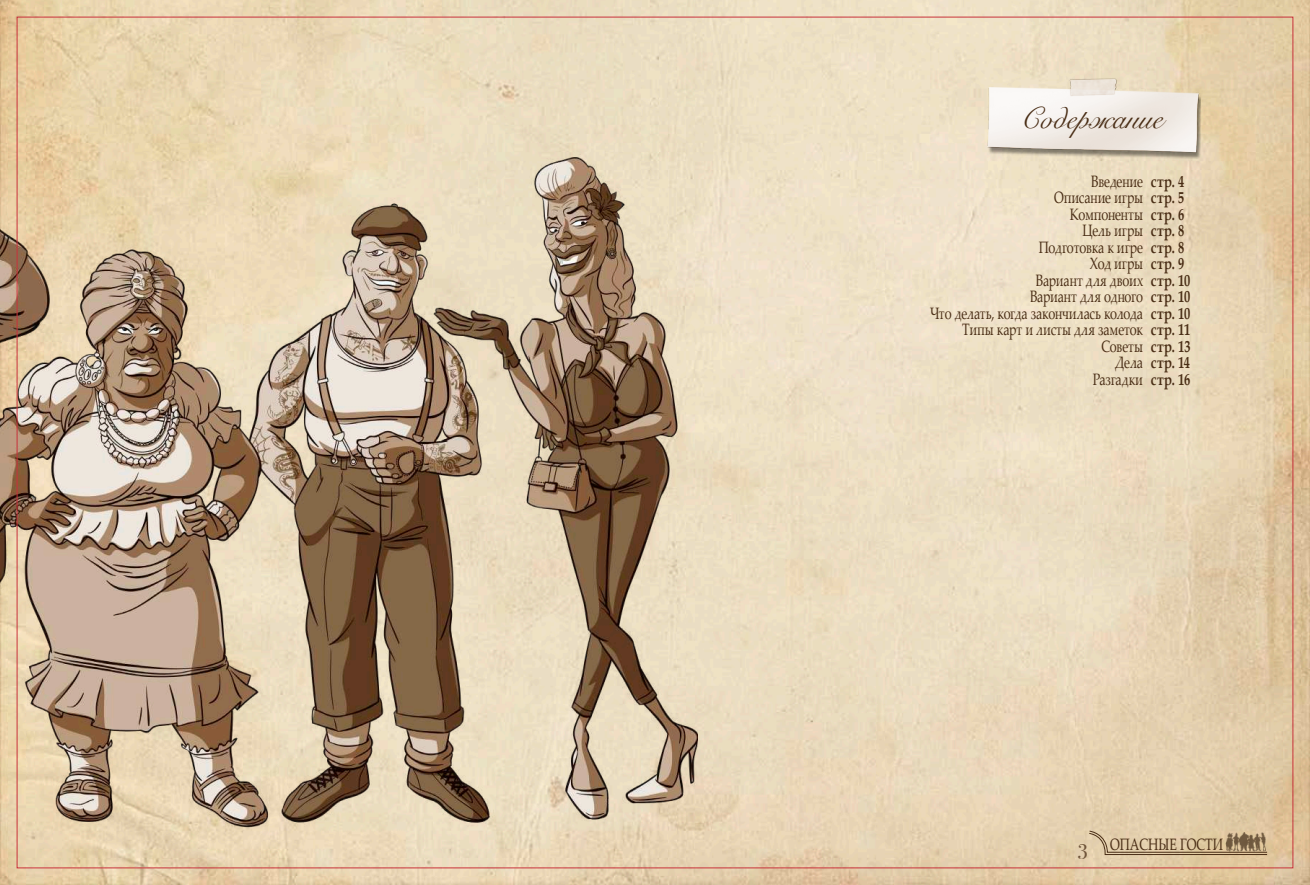
<style>
.page{position:relative;width:1310px;height:885px;background:#fff}
.page>*{position:absolute;margin:0;border:0;box-sizing:border-box;transform-origin:0 0}
.t1{font:30px "Snell Roundhand";color:#492d15}
.t2{font:16.5px/16.5px "Palatino Linotype";letter-spacing:-.01em;color:#492d15;text-align:right;scale:.75 1}
.t3{font:700 16.5px/16.5px "Palatino Linotype";letter-spacing:.02em;color:#492d15;scale:.75 1}
.t4{font:16.5px "Palatino Linotype";color:#482c14;scale:.75 1}
.s1{font-family:"Bodoni Svty Two OSITCTT";font-size:21.9px;color:#492d15}
</style>
<div class="page">
<img style="left:0;top:0;width:1310px;height:884px">
<svg style="left:1088px;top:830px;width:179px;height:24px"></svg>
<img style="left:1114px;top:832px;width:151px;height:20px">
<img style="left:985px;top:78px;width:215px;height:80px">
<img style="left:0;top:129px;width:697px;height:702px">
<h1 class="t1" style="left:1020px;top:94px;width:144px">Содержание</h1>
<p class="t2" style="left:930px;top:172px;width:285px">Введение<br>Описание игры<br>Компоненты<br>Цель игры<br>Подготовка к игре<br>Ход игры<br>Вариант для двоих<br>Вариант для одного<br>Что делать, когда закончилась колода<br>Типы карт и листы для заметок<br>Советы<br>Дела<br>Разгадки</p>
<p class="t3" style="left:1151px;top:172px;width:54px">стр. 4 стр. 5 стр. 6 стр. 8 стр. 8 стр. 9 стр. 10 стр. 10 стр. 10 стр. 11 стр. 13 стр. 14 стр. 16</p>
<p class="t4" style="left:1078px;top:832px;width:195px"><span class="s1">3</span> ОПАСНЫЕ ГОСТИ</p>
</div>
